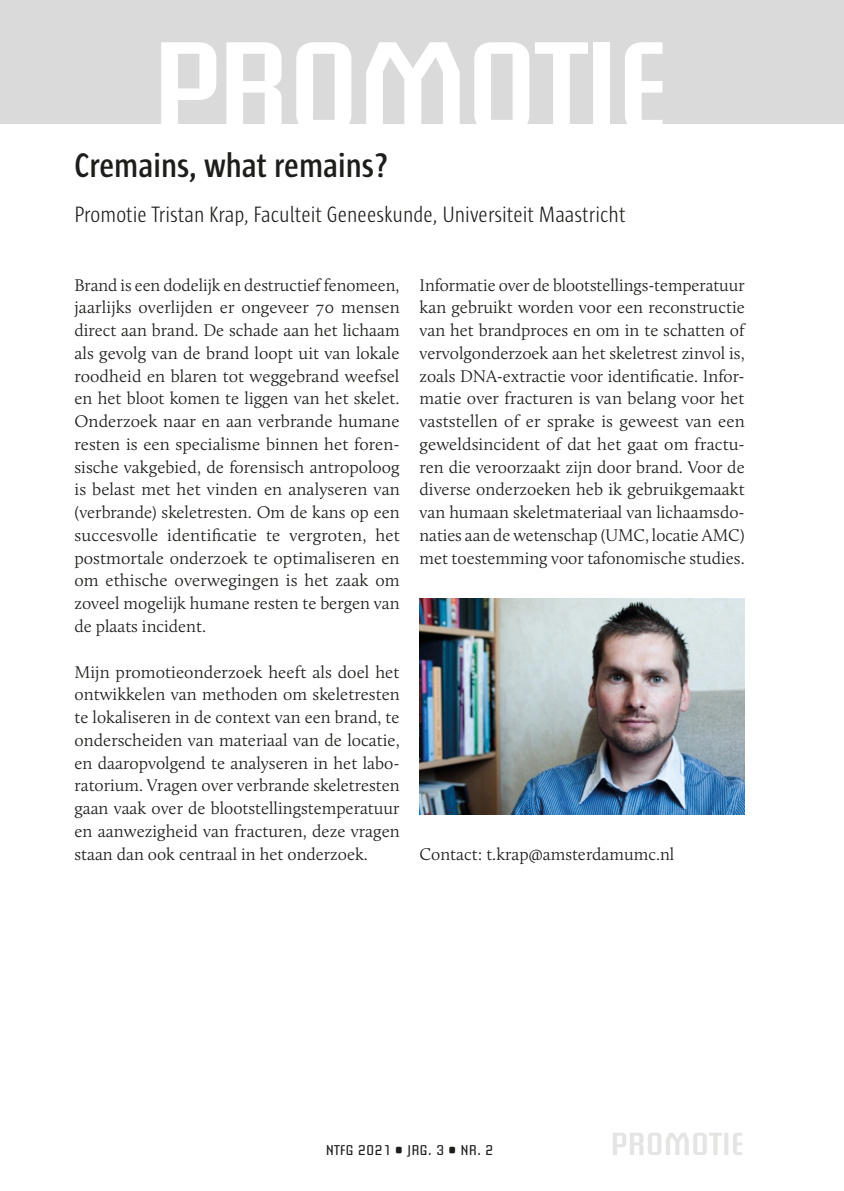
<style>
.page{position:relative;width:844px;height:1191px;background:#fff}
.page>*{position:absolute;margin:0;border:0;box-sizing:border-box;transform-origin:0 0}
.t1{font:600 126px "Briem Akademi Std";letter-spacing:-.03em;color:#fff}
.t2{font:600 35px "Sun Cd";color:#1d1d1b}
.t3{font:600 31.5px "Briem Akademi Std";color:#e4e4e3}
.t4{font:300 22.75px "Sun Cd";color:#1d1d1b}
.t5{font:300 17.5px/22.8px "Calluna";color:#1d1d1b;text-align:justify}
.t6{font:14px "Briem Akademi Std";color:#1d1d1b}
</style>
<div class="page">
<div style="left:0;top:0;width:843px;height:124px;background:#dadada"></div>
<img style="left:419px;top:599px;width:325px;height:216px">
<h1 class="t1" style="left:152px;top:16px;width:516px">PROMOTIE</h1>
<h2 class="t2" style="left:74px;top:147px;width:315px">Cremains, what remains?</h2>
<h3 class="t4" style="left:74px;top:203px;width:552px">Promotie Tristan Krap, Faculteit Geneeskunde, Universiteit Maastricht</h3>
<p class="t5" style="left:74px;top:273px;width:327px">Brand is een dodelijk en destructief fenomeen, jaarlijks overlijden er ongeveer 70 mensen direct aan brand. De schade aan het lichaam als gevolg van de brand loopt uit van lokale roodheid en blaren tot weggebrand weefsel en het bloot komen te liggen van het skelet.<br>Onderzoek naar en aan verbrande humane resten is een specialisme binnen het foren&shy;sische vakgebied, de forensisch antropoloog is belast met het vinden en analyseren van (verbrande) skeletresten. Om de kans op een succesvolle identificatie te vergroten, het postmortale onderzoek te optimaliseren en om ethische overwegingen is het zaak om zoveel mogelijk humane resten te bergen van de plaats incident.</p>
<p class="t5" style="left:74px;top:660px;width:327px">Mijn promotieonderzoek heeft als doel het ontwikkelen van methoden om skeletresten te lokaliseren in de context van een brand, te onderscheiden van materiaal van de locatie, en daaropvolgend te analyseren in het labo&shy;ratorium. Vragen over verbrande skeletresten gaan vaak over de blootstellingstemperatuur en aanwezigheid van fracturen, deze vragen staan dan ook centraal in het onderzoek.</p>
<p class="t5" style="left:419px;top:273px;width:327px">Informatie over de blootstellings-temperatuur kan gebruikt worden voor een reconstructie van het brandproces en om in te schatten of vervolgonderzoek aan het skeletrest zinvol is, zoals DNA-extractie voor identificatie. Infor&shy;matie over fracturen is van belang voor het vaststellen of er sprake is geweest van een geweldsincident of dat het gaat om fractu&shy;ren die veroorzaakt zijn door brand. Voor de diverse onderzoeken heb ik gebruikgemaakt van humaan skeletmateriaal van lichaamsdo&shy;naties aan de wetenschap (UMC, locatie AMC) met toestemming voor tafonomische studies.</p>
<p class="t5" style="left:419px;top:842px;width:256px">Contact: t.krap@amsterdamumc.nl</p>
<p class="t6" style="left:325px;top:1142px;width:169px">NTFG 2021 • JRG. 3 • NR. 2</p>
<h3 class="t3" style="left:610px;top:1126px;width:134px">PROMOTIE</h3>
</div>
